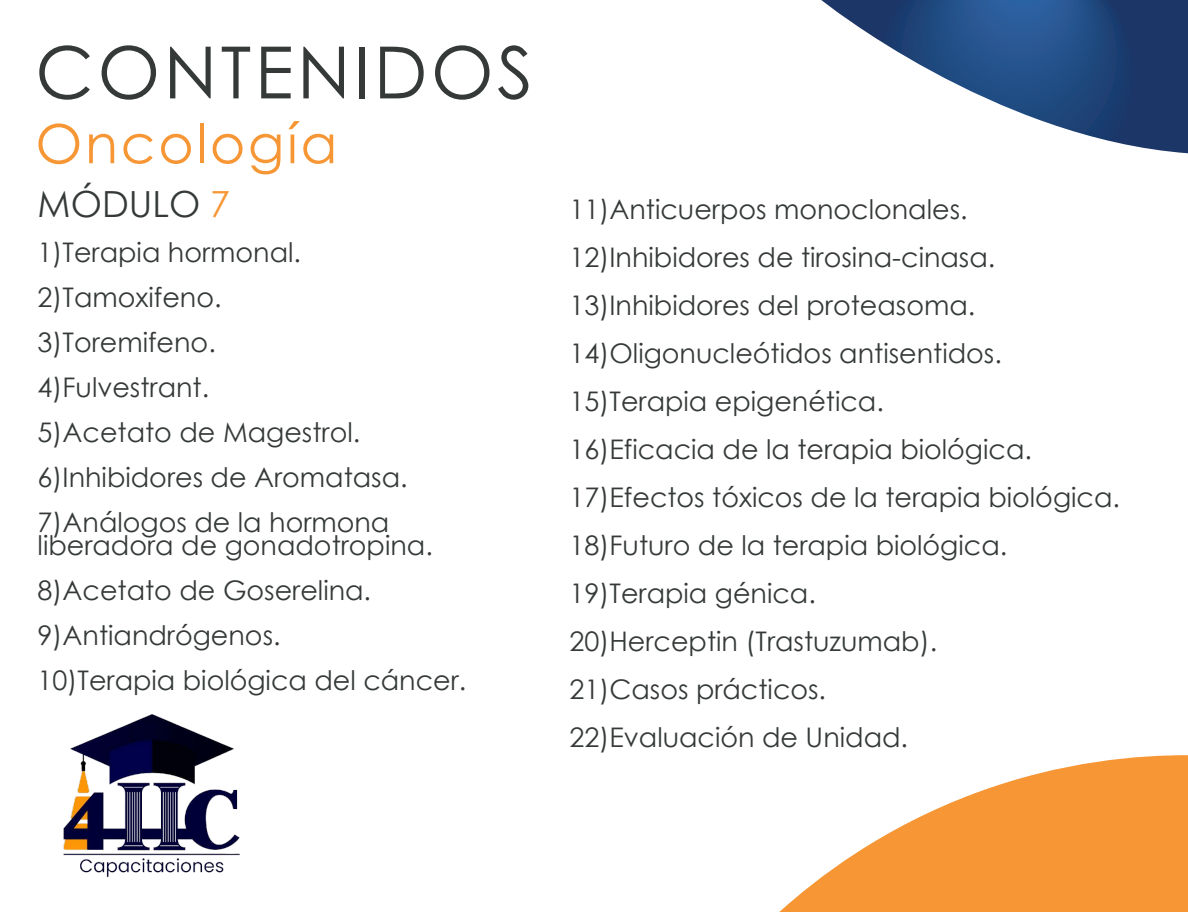
<style>
.page{position:relative;width:1188px;height:912px;background:#fff}
.page>*{position:absolute;margin:0;border:0;box-sizing:border-box;transform-origin:0 0}
.t1{font:72px "Century Gothic";letter-spacing:.05em;color:#353a38}
.t2{font:54px "Century Gothic";letter-spacing:.05em;color:#f79634}
.t3{font:36px "Century Gothic";color:#353a38}
.t4{font:27px/48px "Century Gothic";color:#353a38}
.s1{color:#f79634}
</style>
<div class="page">
<svg style="left:821px;top:0;width:367px;height:153px"></svg>
<svg style="left:779px;top:755px;width:409px;height:157px;fill:#f79634"></svg>
<img style="left:63px;top:714px;width:177px;height:163px">
<h1 class="t1" style="left:35px;top:22px;width:499px">CONTENIDOS</h1>
<h2 class="t2" style="left:35px;top:106px;width:303px">Oncología</h2>
<h3 class="t3" style="left:38px;top:179px;width:194px">MÓDULO <span class="s1">7</span></h3>
<p class="t4" style="left:38px;top:229px;width:372px;line-height:45px">1)Terapia hormonal.<br>2)Tamoxifeno.<br>3)Toremifeno.<br>4)Fulvestrant.<br>5)Acetato de Magestrol.<br>6)Inhibidores de Aromatasa.<br>7)Análogos de la hormona</p>
<p class="t4" style="left:38px;top:522px;width:430px;line-height:45px">liberadora de gonadotropina.<br>8)Acetato de Goserelina.<br>9)Antiandrógenos.<br>10)Terapia biológica del cáncer.</p>
<p class="t4" style="left:570px;top:185px;width:552px">11)Anticuerpos monoclonales.<br>12)Inhibidores de tirosina-cinasa.<br>13)Inhibidores del proteasoma.<br>14)Oligonucleótidos antisentidos.<br>15)Terapia epigenética.<br>16)Eficacia de la terapia biológica.<br>17)Efectos tóxicos de la terapia biológica.<br>18)Futuro de la terapia biológica.<br>19)Terapia génica.<br>20)Herceptin (Trastuzumab).<br>21)Casos prácticos.<br>22)Evaluación de Unidad.</p>
</div>
